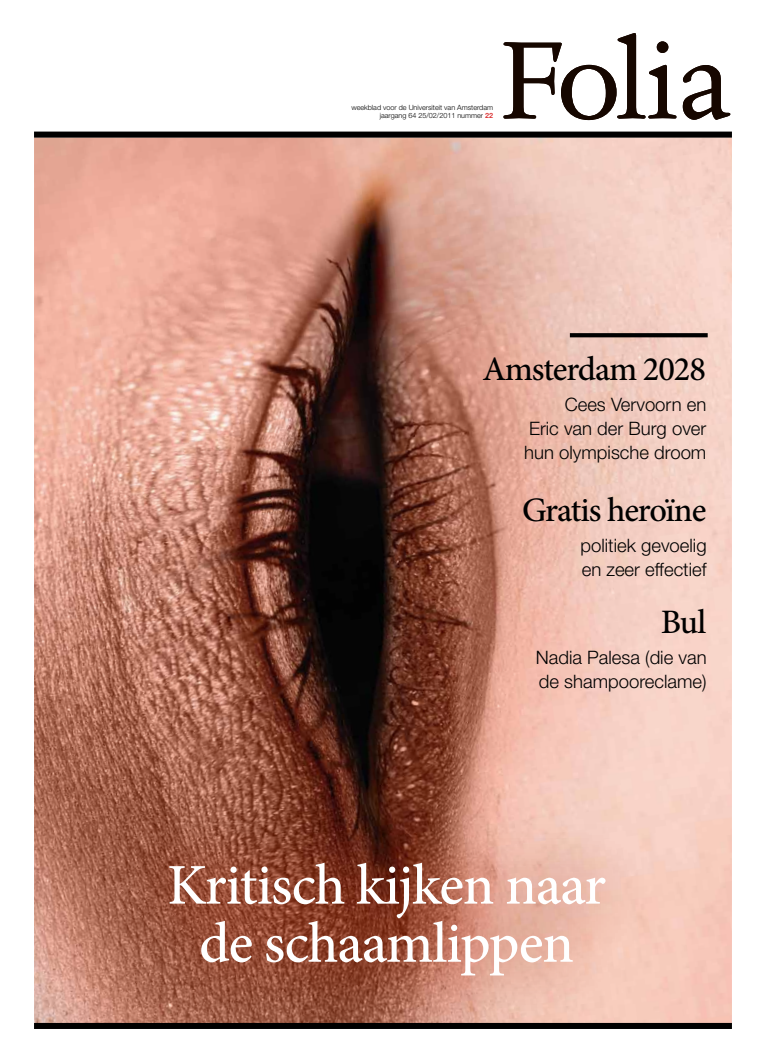
<style>
.page{position:relative;width:766px;height:1063px;background:#fff}
.page>*{position:absolute;margin:0;border:0;box-sizing:border-box;transform-origin:0 0}
.t1{font:500 57.7px/58.1px "Minion Pro";letter-spacing:-.02em;color:#fff;text-align:center}
.t2{font:500 34.3px "Minion Pro";letter-spacing:-.035em;color:#000}
.t3{font:300 18.5px/24px "Helvetica Neue LT Pro";color:#000}
.t4{font:300 7.2px/8.6px "Helvetica Neue LT Pro";color:#000;text-align:right}
.s1{font-weight:500;color:#d81c1e}
</style>
<div class="page">
<svg style="left:503px;top:33px;width:227px;height:87px"></svg>
<img style="left:34px;top:138px;width:697px;height:885px">
<svg style="left:569px;top:333px;width:138px;height:4px"></svg>
<div style="left:108px;top:802px;width:536px;height:217px;background:#9b1b00;opacity:.93"></div>
<div style="left:34px;top:1023px;width:697px;height:6px;background:#000"></div>
<div style="left:34px;top:132px;width:697px;height:6px;background:#000"></div>
<p class="t4" style="left:351px;top:103px;width:143px">weekblad voor de Universiteit van Amsterdam jaargang 64 25/02/2011 nummer <span class="s1">22</span></p>
<h2 class="t2" style="left:482px;top:346px;width:225px">Amsterdam 2028</h2>
<p class="t3" style="left:524px;top:392px;width:183px;text-align:justify;text-indent:40px">Cees Vervoorn en Eric van der Burg over hun olympische droom</p>
<h2 class="t2" style="left:522px;top:487px;width:186px">Gratis heroïne</h2>
<p class="t3" style="left:580px;top:533px;width:128px">politiek gevoelig en zeer effectief</p>
<h2 class="t2" style="left:660px;top:599px;width:47px">Bul</h2>
<p class="t3" style="left:535px;top:645px;width:172px">Nadia Palesa (die van de shampooreclame)</p>
<h1 class="t1" style="left:167px;top:856px;width:440px">Kritisch kijken naar de schaamlippen</h1>
</div>
